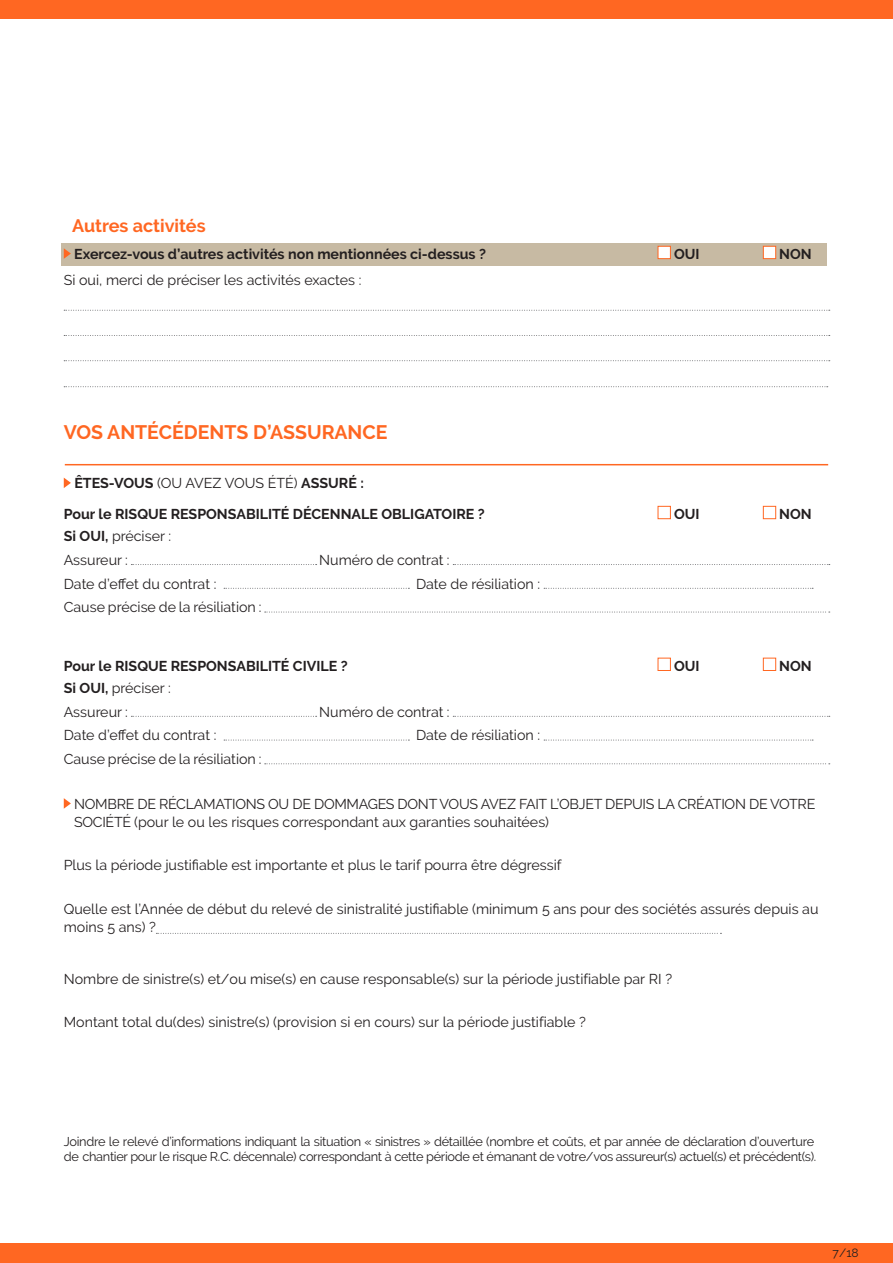
<style>
.page{position:relative;width:893px;height:1263px;background:#fff}
.page>*{position:absolute;margin:0;border:0;box-sizing:border-box;transform-origin:0 0}
.t1{font:700 19.5px "Raleway";color:#ff6722}
.t2{font:700 18px "Raleway";color:#ff6722}
.t3{font:14.25px/18px "Raleway";color:#231f20}
.t4{font:700 14.25px "Raleway";color:#231f20}
.t5{font:14.25px/18px "Raleway";letter-spacing:-.02em;color:#231f20}
.t6{font:12.75px/15px "Raleway";letter-spacing:-.025em;color:#231f20}
.t7{font:12px "Raleway";color:#231f20}
.s1{font-weight:400}
.s2{font-weight:700}
</style>
<div class="page">
<div style="left:0;top:0;width:893px;height:19px;background:#ff6722"></div>
<div style="left:0;top:1243px;width:893px;height:20px;background:#ff6722"></div>
<div style="left:62px;top:244px;width:765px;height:22px;background:#c7baa3"></div>
<svg style="left:64px;top:248px;width:7px;height:11px"></svg>
<div style="left:658px;top:246px;width:13px;height:13px;background:#fff;border:1px solid #ff6722"></div>
<div style="left:763px;top:246px;width:13px;height:13px;background:#fff;border:1px solid #ff6722"></div>
<svg style="left:64px;top:310px;width:766px;height:1px"></svg>
<svg style="left:64px;top:335px;width:766px;height:1px"></svg>
<svg style="left:64px;top:360px;width:766px;height:1px"></svg>
<svg style="left:64px;top:386px;width:764px;height:1px"></svg>
<svg style="left:64px;top:478px;width:7px;height:10px"></svg>
<div style="left:658px;top:506px;width:13px;height:13px;background:#fff;border:1px solid #ff6722"></div>
<div style="left:763px;top:506px;width:13px;height:13px;background:#fff;border:1px solid #ff6722"></div>
<svg style="left:131px;top:564px;width:186px;height:1px"></svg>
<svg style="left:453px;top:564px;width:377px;height:1px"></svg>
<svg style="left:224px;top:588px;width:185px;height:1px"></svg>
<svg style="left:544px;top:588px;width:269px;height:1px"></svg>
<svg style="left:265px;top:612px;width:565px;height:1px"></svg>
<div style="left:658px;top:658px;width:13px;height:13px;background:#fff;border:1px solid #ff6722"></div>
<div style="left:763px;top:658px;width:13px;height:13px;background:#fff;border:1px solid #ff6722"></div>
<svg style="left:131px;top:716px;width:186px;height:1px"></svg>
<svg style="left:453px;top:716px;width:377px;height:1px"></svg>
<svg style="left:224px;top:740px;width:185px;height:1px"></svg>
<svg style="left:544px;top:740px;width:269px;height:1px"></svg>
<svg style="left:265px;top:763px;width:565px;height:1px"></svg>
<svg style="left:64px;top:798px;width:7px;height:11px"></svg>
<svg style="left:156px;top:933px;width:565px;height:1px"></svg>
<hr style="left:65px;top:464px;width:763px;height:1px;background:#ff6722">
<p class="t2" style="left:72px;top:216px;width:135px">Autres activités</p>
<p class="t4" style="left:74px;top:246px;width:413px">Exercez-vous d’autres activités non mentionnées ci-dessus ?</p>
<p class="t4" style="left:674px;top:246px;width:27px">OUI</p>
<p class="t4" style="left:779px;top:246px;width:34px">NON</p>
<p class="t3" style="left:64px;top:271px;width:299px">Si oui, merci de préciser les activités exactes :</p>
<p class="t1" style="left:64px;top:421px;width:325px">VOS ANTÉCÉDENTS D’ASSURANCE</p>
<p class="t4" style="left:74px;top:475px;width:291px">ÊTES-VOUS <span class="s1">(OU AVEZ VOUS ÉTÉ)</span> ASSURÉ :</p>
<p class="t4" style="left:64px;top:506px;width:423px">Pour le RISQUE RESPONSABILITÉ DÉCENNALE OBLIGATOIRE ?</p>
<p class="t4" style="left:674px;top:506px;width:27px">OUI</p>
<p class="t4" style="left:779px;top:506px;width:34px">NON</p>
<p class="t3" style="left:64px;top:527px;width:109px"><span class="s2">Si OUI,</span> préciser :</p>
<p class="t3" style="left:64px;top:551px;width:65px">Assureur :</p>
<p class="t3" style="left:319px;top:551px;width:132px">Numéro de contrat :</p>
<p class="t3" style="left:64px;top:575px;width:154px">Date d’effet du contrat :</p>
<p class="t3" style="left:416px;top:575px;width:126px">Date de résiliation :</p>
<p class="t3" style="left:64px;top:598px;width:199px">Cause précise de la résiliation :</p>
<p class="t4" style="left:64px;top:657px;width:285px">Pour le RISQUE RESPONSABILITÉ CIVILE ?</p>
<p class="t4" style="left:674px;top:657px;width:27px">OUI</p>
<p class="t4" style="left:779px;top:657px;width:34px">NON</p>
<p class="t3" style="left:64px;top:679px;width:109px"><span class="s2">Si OUI,</span> préciser :</p>
<p class="t3" style="left:64px;top:703px;width:65px">Assureur :</p>
<p class="t3" style="left:319px;top:703px;width:132px">Numéro de contrat :</p>
<p class="t3" style="left:64px;top:726px;width:154px">Date d’effet du contrat :</p>
<p class="t3" style="left:416px;top:726px;width:126px">Date de résiliation :</p>
<p class="t3" style="left:64px;top:750px;width:199px">Cause précise de la résiliation :</p>
<p class="t5" style="left:74px;top:795px;width:743px">NOMBRE DE RÉCLAMATIONS OU DE DOMMAGES DONT VOUS AVEZ FAIT L’OBJET DEPUIS LA CRÉATION DE VOTRE<br>SOCIÉTÉ (pour le ou les risques correspondant aux garanties souhaitées)</p>
<p class="t3" style="left:64px;top:856px;width:499px">Plus la période justifiable est importante et plus le tarif pourra être dégressif</p>
<p class="t3" style="left:64px;top:899px;width:756px">Quelle est l’Année de début du relevé de sinistralité justifiable (minimum 5 ans pour des sociétés assurés depuis au moins 5 ans) ?</p>
<p class="t3" style="left:64px;top:970px;width:610px">Nombre de sinistre(s) et/ou mise(s) en cause responsable(s) sur la période justifiable par RI ?</p>
<p class="t3" style="left:64px;top:1013px;width:524px">Montant total du(des) sinistre(s) (provision si en cours) sur la période justifiable ?</p>
<p class="t6" style="left:64px;top:1133px;width:754px">Joindre le relevé d’informations indiquant la situation « sinistres » détaillée (nombre et coûts, et par année de déclaration d’ouverture de chantier pour le risque R.C. décennale) correspondant à cette période et émanant de votre/vos assureur(s) actuel(s) et précédent(s).</p>
<p class="t7" style="left:833px;top:1246px;width:27px">7/18</p>
</div>
